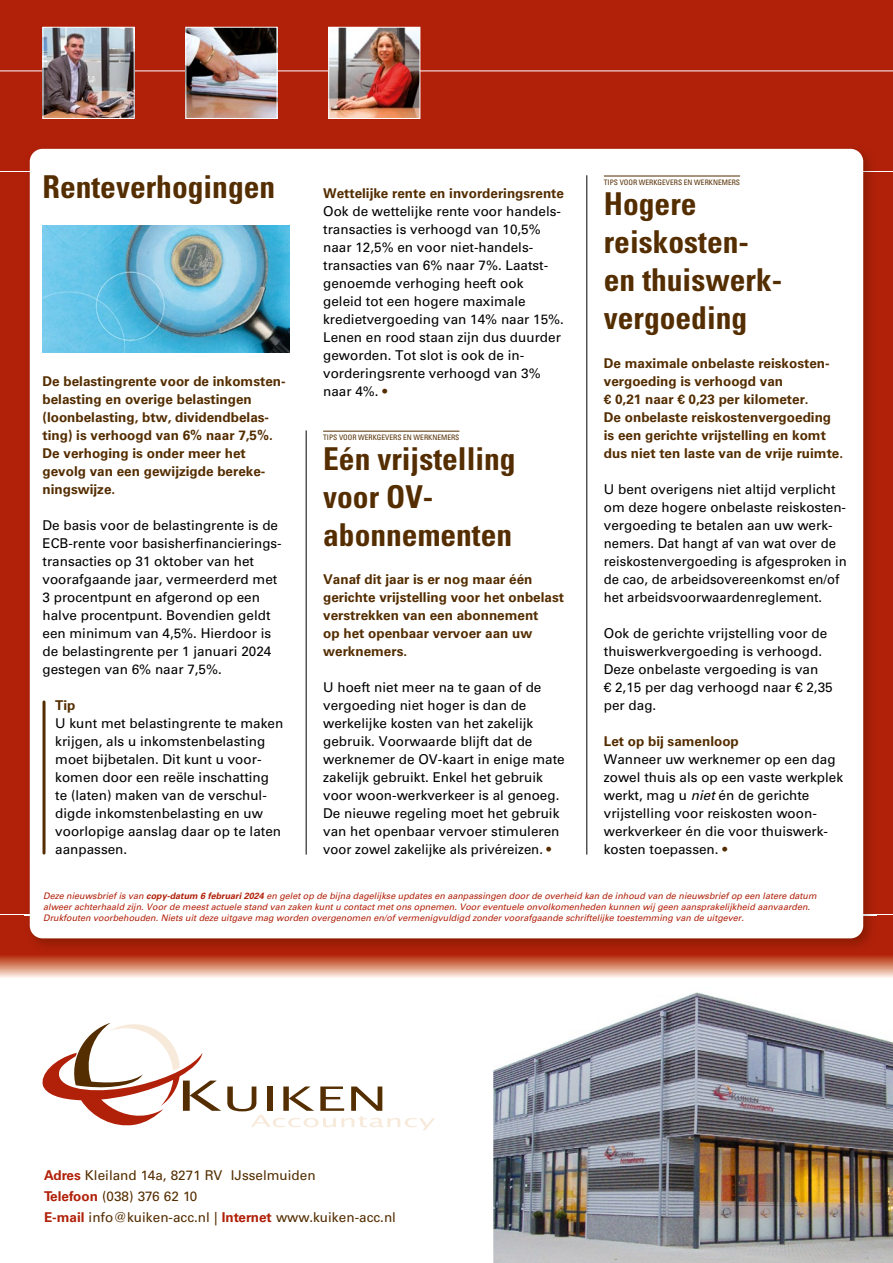
<style>
.page{position:relative;width:893px;height:1263px;background:#fff}
.page>*{position:absolute;margin:0;border:0;box-sizing:border-box;transform-origin:0 0}
.t1{font:700 condensed 31.5px/37.8px "Univers LT Std";color:#542d00}
.t2{font:13.5px/18px "Univers LT Std";color:#000}
.t3{font:700 13.5px/18px "Univers LT Std";color:#542d00}
.t4{font:13.5px/21px "Univers LT Std";color:#542d00}
.t5{font:italic 9px/10.8px "Univers LT Std";color:#b12009}
.t6{font:condensed 7.5px "Univers LT Std";color:#542d00}
.s1{color:#542d00}
.s2{font-style:italic}
.s3{font-weight:700}
.s4{font-weight:700;color:#b12009}
</style>
<div class="page">
<div style="left:0;top:0;width:893px;height:934px;background:#b12009"></div>
<img style="left:493px;top:992px;width:400px;height:271px">
<svg style="left:0;top:934px;width:893px;height:44px;background:#d37e66"></svg>
<svg style="left:42px;top:1023px;width:179px;height:103px"></svg>
<svg style="left:227px;top:1086px;width:208px;height:44px"></svg>
<hr style="left:0;top:171px;width:893px;height:1px;background:#fff">
<hr style="left:0;top:914px;width:893px;height:1px;background:#fff">
<img style="left:25px;top:148px;width:852px;height:804px">
<img style="left:25px;top:171px;width:852px;height:1px">
<div style="left:30px;top:149px;width:833px;height:789px;background:#fff;border-radius:13px"></div>
<hr style="left:0;top:71px;width:893px;height:1px;background:#fff">
<img style="left:45px;top:29px;width:88px;height:88px">
<div style="left:43px;top:27px;width:92px;height:92px;border:1px solid #fff"></div>
<img style="left:187px;top:29px;width:88px;height:88px">
<div style="left:185px;top:27px;width:92px;height:92px;border:1px solid #fff"></div>
<img style="left:330px;top:29px;width:88px;height:88px">
<div style="left:328px;top:27px;width:92px;height:92px;border:1px solid #fff"></div>
<hr style="left:323px;top:431px;width:136px;height:1px;background:#542d00">
<img style="left:43px;top:225px;width:246px;height:128px">
<hr style="left:306px;top:430px;width:1px;height:425px;background:#000">
<hr style="left:586px;top:175px;width:1px;height:680px;background:#000">
<hr style="left:604px;top:176px;width:136px;height:1px;background:#542d00">
<hr style="left:43px;top:702px;width:3px;height:151px;background:#542d00">
<h1 class="t1" style="left:43px;top:168px;width:234px">Renteverhogingen</h1>
<p class="t3" style="left:43px;top:372px;width:245px">De belastingrente voor de inkomsten&shy;belasting en overige belastingen (loonbelasting, btw, dividendbelas&shy;ting) is verhoogd van 6% naar 7,5%.<br>De verhoging is onder meer het gevolg van een gewijzigde bereke&shy;ningswijze.</p>
<p class="t2" style="left:43px;top:516px;width:241px">De basis voor de belastingrente is de ECB-rente voor basisherfinancierings&shy;transacties op 31 oktober van het voorafgaande jaar, vermeerderd met 3 procentpunt en afgerond op een halve procentpunt. Bovendien geldt een minimum van 4,5%. Hierdoor is de belastingrente per 1 januari 2024 gestegen van 6% naar 7,5%.</p>
<p class="t3" style="left:55px;top:696px;width:22px">Tip</p>
<p class="t2" style="left:55px;top:714px;width:230px">U kunt met belastingrente te maken krijgen, als u inkomstenbelasting moet bijbetalen. Dit kunt u voor&shy;komen door een reële inschatting te (laten) maken van de verschul&shy;digde inkomstenbelasting en uw voorlopige aanslag daar op te laten aanpassen.</p>
<p class="t3" style="left:323px;top:184px;width:242px">Wettelijke rente en invorderingsrente</p>
<p class="t2" style="left:323px;top:202px;width:242px">Ook de wettelijke rente voor handels&shy;transacties is verhoogd van 10,5% naar 12,5% en voor niet-handels&shy;transacties van 6% naar 7%. Laatst&shy;genoemde verhoging heeft ook geleid tot een hogere maximale kredietvergoeding van 14% naar 15%.<br>Lenen en rood staan zijn dus duurder geworden. Tot slot is ook de in&shy;vorderingsrente verhoogd van 3% naar 4%. <span class="s1">•</span></p>
<p class="t6" style="left:323px;top:433px;width:138px">TIPS VOOR WERKGEVERS EN WERKNEMERS</p>
<h1 class="t1" style="left:323px;top:440px;width:194px">Eén vrijstelling voor OV&shy;abonnementen</h1>
<p class="t3" style="left:323px;top:571px;width:242px">Vanaf dit jaar is er nog maar één gerichte vrijstelling voor het onbelast verstrekken van een abonnement<br>op het openbaar vervoer aan uw werknemers.</p>
<p class="t2" style="left:323px;top:679px;width:243px">U hoeft niet meer na te gaan of de vergoeding niet hoger is dan de werkelijke kosten van het zakelijk gebruik. Voorwaarde blijft dat de werknemer de OV-kaart in enige mate zakelijk gebruikt. Enkel het gebruik voor woon-werkverkeer is al genoeg.<br>De nieuwe regeling moet het gebruik van het openbaar vervoer stimuleren voor zowel zakelijke als privéreizen. <span class="s1">•</span></p>
<p class="t6" style="left:604px;top:178px;width:138px">TIPS VOOR WERKGEVERS EN WERKNEMERS</p>
<h1 class="t1" style="left:604px;top:185px;width:180px">Hogere reiskosten&shy;en thuiswerk&shy;vergoeding</h1>
<p class="t3" style="left:604px;top:354px;width:241px">De maximale onbelaste reiskosten&shy;vergoeding is verhoogd van<br>€ 0,21 naar € 0,23 per kilometer.<br>De onbelaste reiskostenvergoeding is een gerichte vrijstelling en komt dus niet ten laste van de vrije ruimte.</p>
<p class="t2" style="left:604px;top:480px;width:245px">U bent overigens niet altijd verplicht om deze hogere onbelaste reiskosten&shy;vergoeding te betalen aan uw werk&shy;nemers. Dat hangt af van wat over de reiskostenvergoeding is afgesproken in de cao, de arbeidsovereenkomst en/of het arbeidsvoorwaardenreglement.</p>
<p class="t2" style="left:604px;top:624px;width:230px">Ook de gerichte vrijstelling voor de thuiswerkvergoeding is verhoogd.<br>Deze onbelaste vergoeding is van<br>€ 2,15 per dag verhoogd naar € 2,35 per dag.</p>
<p class="t3" style="left:604px;top:732px;width:137px">Let op bij samenloop</p>
<p class="t2" style="left:604px;top:750px;width:241px">Wanneer uw werknemer op een dag zowel thuis als op een vaste werkplek werkt, mag u <span class="s2">niet</span> én de gerichte vrijstelling voor reiskosten woon&shy;werkverkeer én die voor thuiswerk&shy;kosten toepassen. <span class="s1">•</span></p>
<p class="t5" style="left:43px;top:890px;width:775px">Deze nieuwsbrief is van <span class="s3">copy-datum 6 februari 2024</span> en gelet op de bijna dagelijkse updates en aanpassingen door de overheid kan de inhoud van de nieuwsbrief op een latere datum alweer achterhaald zijn. Voor de meest actuele stand van zaken kunt u contact met ons opnemen. Voor eventuele onvolkomenheden kunnen wij geen aansprakelijkheid aanvaarden.<br>Drukfouten voorbehouden. Niets uit deze uitgave mag worden overgenomen en/of vermenigvuldigd zonder voorafgaande schriftelijke toestemming van de uitgever.</p>
<p class="t4" style="left:44px;top:1164px;width:353px"><span class="s4">Adres</span> Kleiland 14a, 8271 RV IJsselmuiden<br><span class="s4">Telefoon</span> (038) 376 62 10<br><span class="s4">E-mail</span> info@kuiken-acc.nl | <span class="s4">Internet</span> www.kuiken-acc.nl</p>
</div>
